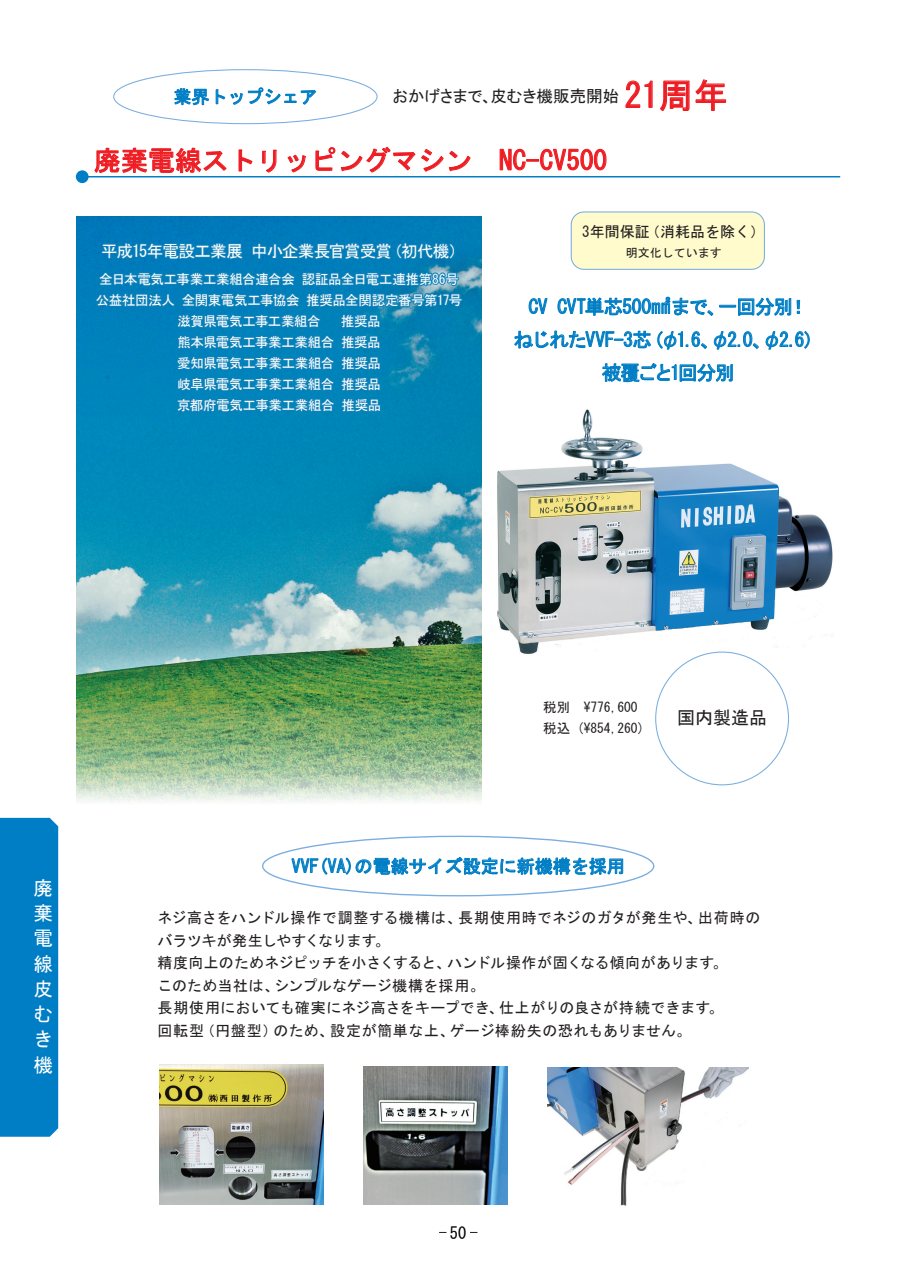
<style>
.page{position:relative;width:912px;height:1276px;background:#fff}
.page>*{position:absolute;margin:0;border:0;box-sizing:border-box;transform-origin:0 0}
.t1{font:27px "MS Gothic";color:#ee1d23}
.t2{font:19.5px/33px "MS Gothic";letter-spacing:-.05em;color:#007ec5;text-align:center}
.t3{font:19.5px/25.3px "MS Gothic";color:#fff;text-align:justify}
.t4{font:18px "MS Gothic";color:#007ec5}
.t5{font:18px "MS Gothic";color:#231f20}
.t6{font:16.5px "MS Gothic";letter-spacing:-.045em;color:#fff}
.t7{font:16.5px "MS P Gothic";letter-spacing:-.005em;color:#231f20}
.t8{font:16.5px "MS Gothic";color:#030303}
.t9{font:15px/22.5px "MS Gothic";letter-spacing:.01em;color:#231f20}
.t10{font:13.5px/21px "MS Gothic";letter-spacing:-.03em;color:#fff;text-align:justify}
.t11{font:13.5px/21px "MS Gothic";color:#231f20}
.t12{font:12px "MS Gothic";color:#231f20}
.s1{font-family:"MS Gothic";font-size:34.5px;color:#ee1d23}
</style>
<div class="page">
<div style="left:0;top:818px;width:58px;height:319px;background:#007ec5"></div>
<img style="left:497px;top:409px;width:336px;height:249px">
<img style="left:77px;top:216px;width:404px;height:481px">
<svg style="left:94px;top:148px;width:133px;height:25px"></svg>
<svg style="left:239px;top:150px;width:14px;height:21px"></svg>
<svg style="left:262px;top:150px;width:14px;height:23px"></svg>
<svg style="left:287px;top:155px;width:19px;height:17px"></svg>
<svg style="left:316px;top:147px;width:19px;height:24px"></svg>
<svg style="left:341px;top:147px;width:74px;height:26px"></svg>
<svg style="left:421px;top:149px;width:49px;height:22px"></svg>
<svg style="left:500px;top:149px;width:106px;height:21px"></svg>
<div style="left:76px;top:170px;width:13px;height:13px;background:#007ec5;border-radius:6px"></div>
<div style="left:113px;top:69px;width:264px;height:55px;border:1px solid #79aede;border-radius:50%"></div>
<svg style="left:175px;top:88px;width:34px;height:17px"></svg>
<svg style="left:216px;top:90px;width:26px;height:15px"></svg>
<svg style="left:248px;top:88px;width:68px;height:17px"></svg>
<svg style="left:625px;top:81px;width:27px;height:27px"></svg>
<svg style="left:660px;top:81px;width:29px;height:30px"></svg>
<svg style="left:695px;top:79px;width:31px;height:32px"></svg>
<svg style="left:93px;top:238px;width:371px;height:246px;background:#0582b7"></svg>
<svg style="left:529px;top:298px;width:18px;height:16px"></svg>
<svg style="left:558px;top:297px;width:155px;height:19px"></svg>
<svg style="left:719px;top:298px;width:72px;height:18px"></svg>
<svg style="left:797px;top:300px;width:2px;height:14px"></svg>
<svg style="left:514px;top:331px;width:137px;height:17px"></svg>
<svg style="left:657px;top:331px;width:50px;height:18px"></svg>
<svg style="left:714px;top:331px;width:44px;height:18px"></svg>
<svg style="left:766px;top:331px;width:43px;height:18px"></svg>
<svg style="left:602px;top:363px;width:130px;height:19px"></svg>
<div style="left:571px;top:212px;width:193px;height:57px;background:#fffbcc;border-radius:13px"></div>
<div style="left:570px;top:211px;width:195px;height:59px;border:1px solid #79aede;border-radius:13px"></div>
<img style="left:76px;top:697px;width:420px;height:152px">
<div style="left:263px;top:836px;width:390px;height:60px;background:#fff;border-radius:50%"></div>
<svg style="left:292px;top:857px;width:331px;height:18px"></svg>
<img style="left:363px;top:1066px;width:145px;height:139px">
<img style="left:547px;top:1068px;width:202px;height:138px">
<img style="left:160px;top:1065px;width:163px;height:140px">
<p class="t4" style="left:173px;top:88px;width:145px">業界トップシェア</p>
<p class="t7" style="left:392px;top:87px;width:337px">おかげさまで、皮むき機販売開始 <span class="s1">21周年</span></p>
<h1 class="t1" style="left:94px;top:147px;width:514px">廃棄電線ストリッピングマシン NC-CV500</h1>
<p class="t6" style="left:101px;top:243px;width:366px">平成15年電設工業展 中小企業長官賞受賞（初代機）</p>
<p class="t10" style="left:99px;top:269px;width:361px">全日本電気工事業工業組合連合会 認証品全日電工連推第86号</p>
<p class="t10" style="left:96px;top:290px;width:368px">公益社団法人 全関東電気工事協会 推奨品全関認定番号第17号</p>
<p class="t10" style="left:177px;top:311px;width:145px">滋賀県電気工事工業組合</p>
<p class="t10" style="left:177px;top:311px;width:206px;text-indent:164px">推奨品熊本県電気工事業工業組合 推奨品愛知県電気工事業工業組合 推奨品岐阜県電気工事業工業組合 推奨品京都府電気工事業工業組合 推奨品</p>
<p class="t9" style="left:582px;top:221px;width:184px">3年間保証（消耗品を除く）</p>
<p class="t12" style="left:626px;top:247px;width:97px">明文化しています</p>
<h2 class="t2" style="left:514px;top:290px;width:310px">CV CVT単芯500㎟まで、一回分別！<br>ねじれたVVF-3芯（φ1.6、φ2.0、φ2.6）被覆ごと1回分別</h2>
<h2 class="t3" style="left:33px;top:875px;width:20px">廃棄電線皮むき機</h2>
<p class="t11" style="left:543px;top:697px;width:103px">税別 ¥776,600税込 (¥854,260)</p>
<p class="t5" style="left:677px;top:709px;width:91px">国内製造品</p>
<p class="t4" style="left:292px;top:857px;width:334px">VVF(VA)の電線サイズ設定に新機構を採用</p>
<p class="t9" style="left:157px;top:907px;width:604px">ネジ高さをハンドル操作で調整する機構は、長期使用時でネジのガタが発生や、出荷時のバラツキが発生しやすくなります。<br>精度向上のためネジピッチを小さくすると、ハンドル操作が固くなる傾向があります。<br>このため当社は、シンプルなゲージ機構を採用。<br>長期使用においても確実にネジ高さをキープでき、仕上がりの良さが持続できます。<br>回転型（円盤型）のため、設定が簡単な上、ゲージ棒紛失の恐れもありません。</p>
<p class="t8" style="left:450px;top:1225px;width:18px">50</p>
</div>
